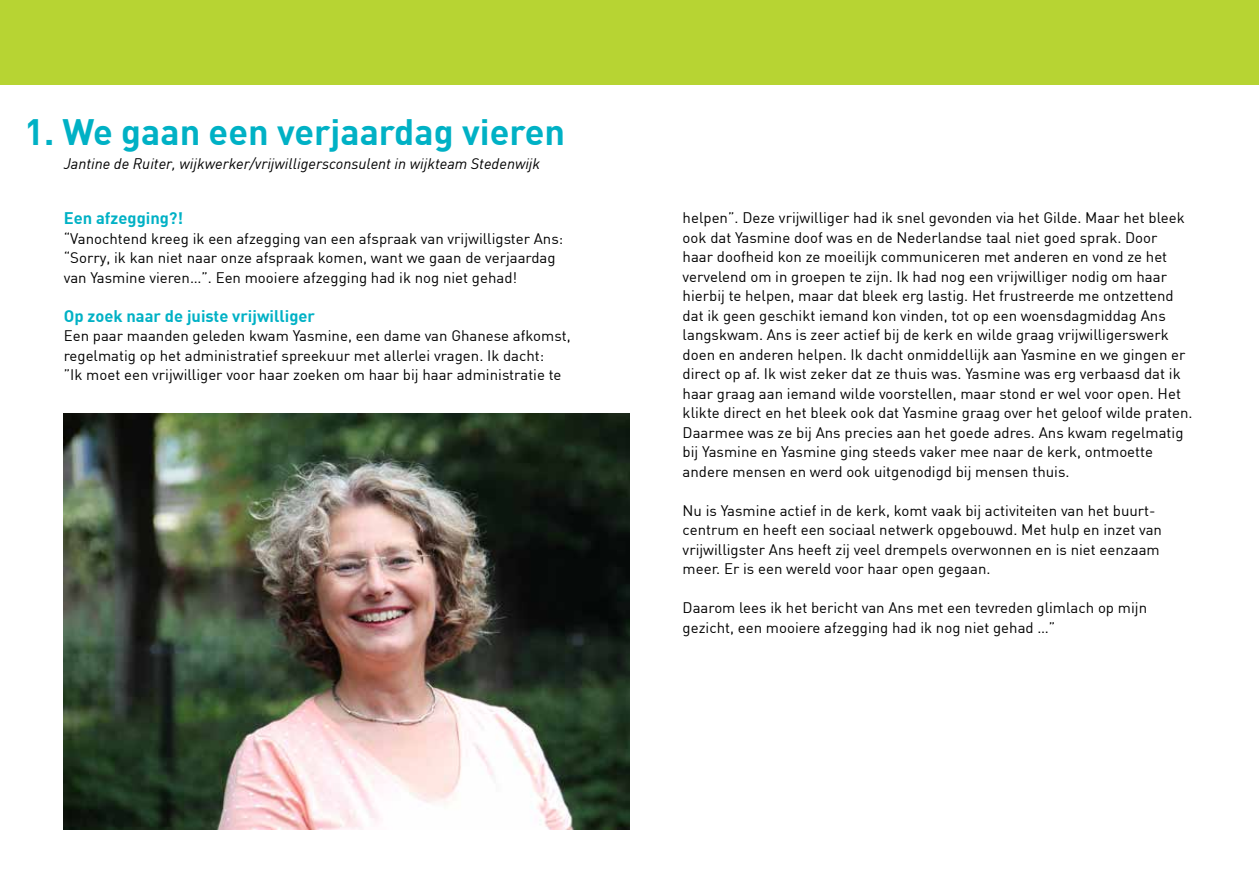
<style>
.page{position:relative;width:1259px;height:893px;background:#fff}
.page>*{position:absolute;margin:0;border:0;box-sizing:border-box;transform-origin:0 0}
.t1{font:700 36px "DIN";color:#00b1c5}
.t2{font:700 16.5px "DIN";color:#00b1c5}
.t3{font:15px/19.5px "DIN";color:#000}
.t4{font:italic 15px "DIN";color:#000}
</style>
<div class="page">
<div style="left:0;top:0;width:1259px;height:85px;background:#b7d433"></div>
<img style="left:64px;top:414px;width:565px;height:415px">
<h1 class="t1" style="left:24px;top:108px;width:542px">1. We gaan een verjaardag vieren</h1>
<p class="t4" style="left:64px;top:154px;width:478px">Jantine de Ruiter, wijkwerker/vrijwilligersconsulent in wijkteam Stedenwijk</p>
<p class="t2" style="left:64px;top:208px;width:121px">Een afzegging?!</p>
<p class="t3" style="left:64px;top:228px;width:501px">“Vanochtend kreeg ik een afzegging van een afspraak van vrijwilligster Ans: “Sorry, ik kan niet naar onze afspraak komen, want we gaan de verjaardag van Yasmine vieren…”. Een mooiere afzegging had ik nog niet gehad!</p>
<p class="t2" style="left:64px;top:305px;width:253px">Op zoek naar de juiste vrijwilliger</p>
<p class="t3" style="left:64px;top:326px;width:508px">Een paar maanden geleden kwam Yasmine, een dame van Ghanese afkomst, regelmatig op het administratief spreekuur met allerlei vragen. Ik dacht:<br>”Ik moet een vrijwilliger voor haar zoeken om haar bij haar administratie te</p>
<p class="t3" style="left:682px;top:208px;width:511px">helpen”. Deze vrijwilliger had ik snel gevonden via het Gilde. Maar het bleek ook dat Yasmine doof was en de Nederlandse taal niet goed sprak. Door<br>haar doofheid kon ze moeilijk communiceren met anderen en vond ze het vervelend om in groepen te zijn. Ik had nog een vrijwilliger nodig om haar hierbij te helpen, maar dat bleek erg lastig. Het frustreerde me ontzettend dat ik geen geschikt iemand kon vinden, tot op een woensdagmiddag Ans langskwam. Ans is zeer actief bij de kerk en wilde graag vrijwilligerswerk doen en anderen helpen. Ik dacht onmiddellijk aan Yasmine en we gingen er direct op af. Ik wist zeker dat ze thuis was. Yasmine was erg verbaasd dat ik haar graag aan iemand wilde voorstellen, maar stond er wel voor open. Het klikte direct en het bleek ook dat Yasmine graag over het geloof wilde praten.<br>Daarmee was ze bij Ans precies aan het goede adres. Ans kwam regelmatig bij Yasmine en Yasmine ging steeds vaker mee naar de kerk, ontmoette andere mensen en werd ook uitgenodigd bij mensen thuis.</p>
<p class="t3" style="left:682px;top:500px;width:481px">Nu is Yasmine actief in de kerk, komt vaak bij activiteiten van het buurt&shy;centrum en heeft een sociaal netwerk opgebouwd. Met hulp en inzet van vrijwilligster Ans heeft zij veel drempels overwonnen en is niet eenzaam meer. Er is een wereld voor haar open gegaan.</p>
<p class="t3" style="left:682px;top:598px;width:466px">Daarom lees ik het bericht van Ans met een tevreden glimlach op mijn gezicht, een mooiere afzegging had ik nog niet gehad …”</p>
</div>
